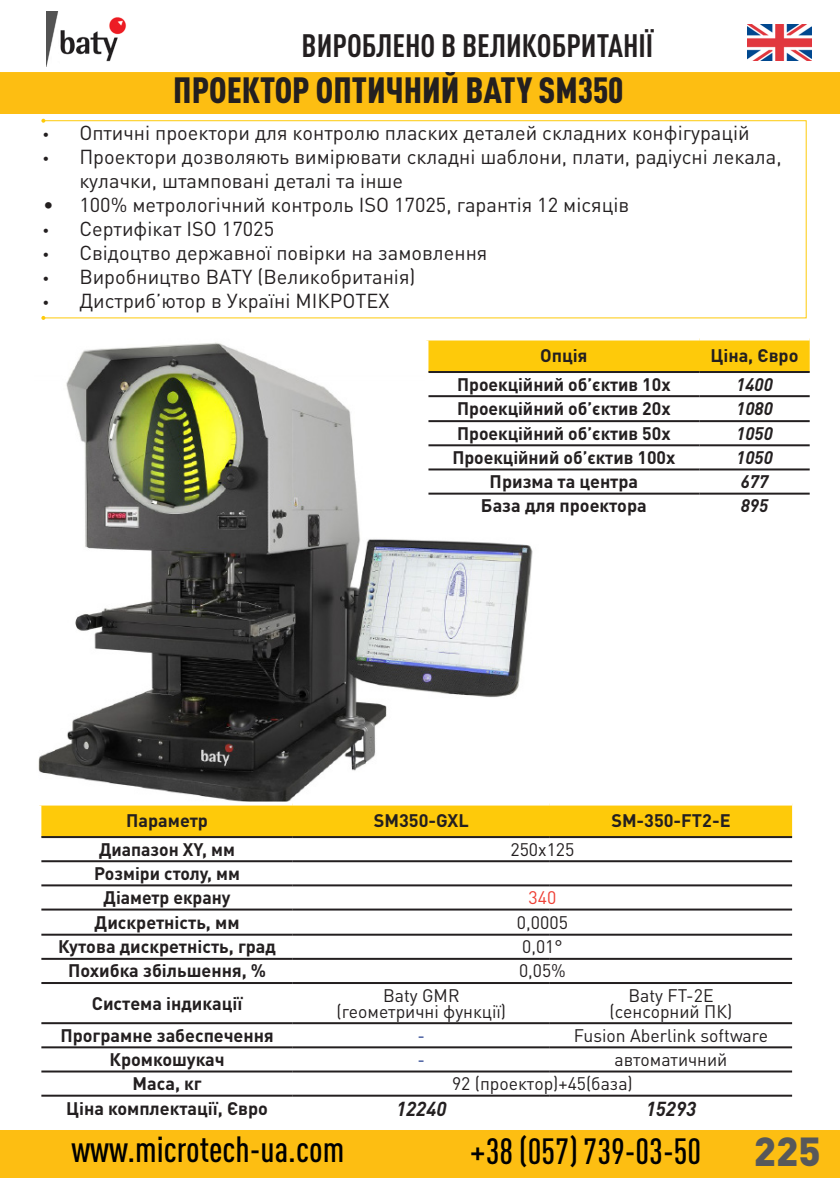
<style>
.page{position:relative;width:840px;height:1191px;background:#fff}
.page>*{position:absolute;margin:0;border:0;box-sizing:border-box;transform-origin:0 0}
.t1{font:900 40px "DIN Pro";color:#57585a}
.t2{font:500 condensed 36px "DIN Pro";color:#000001}
.t3{font:900 condensed 36px "DIN Pro";color:#231f20}
.t4{font:700 condensed 32px "DIN Pro";color:#231f20}
.t5{font:900 condensed 32px "DIN Pro";letter-spacing:.02em;color:#231f20}
.t6{font:20px/24px "DIN Pro";color:#231f20}
.t7{font:italic 700 20px "DIN Pro";color:#231f20}
.t8{font:700 18px "DIN Pro";color:#231f20}
.t9{font:18px/16px "DIN Pro";color:#231f20;text-align:center}
.t10{font:italic 700 18px "DIN Pro";color:#231f20}
.t11{font:18px "DIN Pro";color:#ee3e34}
.t12{font:18px "DIN Pro";color:#253f8e}
.s1{font-family:"Myriad Pro"}
</style>
<div class="page">
<div style="left:0;top:1129px;width:839px;height:48px;background:#fdbe12"></div>
<div style="left:0;top:72px;width:839px;height:42px;background:#fdbe12"></div>
<div style="left:43px;top:120px;width:763px;height:198px;border:1px solid #feca0a"></div>
<svg style="left:41px;top:119px;width:4px;height:4px"></svg>
<svg style="left:41px;top:316px;width:4px;height:4px"></svg>
<img style="left:747px;top:24px;width:63px;height:36px">
<img style="left:46px;top:11px;width:80px;height:55px">
<img style="left:38px;top:342px;width:495px;height:459px">
<div style="left:428px;top:340px;width:381px;height:31px;background:#feca0a"></div>
<svg style="left:428px;top:373px;width:381px;height:145px"></svg>
<hr style="left:424px;top:340px;width:4px;height:32px;background:#fff">
<hr style="left:424px;top:372px;width:4px;height:24px;background:#fff">
<hr style="left:424px;top:396px;width:4px;height:25px;background:#fff">
<hr style="left:424px;top:421px;width:4px;height:24px;background:#fff">
<hr style="left:424px;top:445px;width:4px;height:24px;background:#fff">
<hr style="left:424px;top:469px;width:4px;height:24px;background:#fff">
<hr style="left:424px;top:493px;width:4px;height:25px;background:#fff">
<hr style="left:428px;top:371px;width:271px;height:2px;background:#231f20">
<hr style="left:699px;top:371px;width:110px;height:2px;background:#231f20">
<hr style="left:428px;top:395px;width:271px;height:2px;background:#231f20">
<hr style="left:699px;top:395px;width:110px;height:2px;background:#231f20">
<hr style="left:428px;top:420px;width:271px;height:2px;background:#231f20">
<hr style="left:699px;top:420px;width:110px;height:2px;background:#231f20">
<hr style="left:428px;top:444px;width:271px;height:2px;background:#231f20">
<hr style="left:699px;top:444px;width:110px;height:2px;background:#231f20">
<hr style="left:428px;top:468px;width:271px;height:2px;background:#231f20">
<hr style="left:699px;top:468px;width:110px;height:2px;background:#231f20">
<hr style="left:428px;top:492px;width:271px;height:2px;background:#231f20">
<hr style="left:699px;top:492px;width:110px;height:2px;background:#231f20">
<div style="left:41px;top:805px;width:750px;height:31px;background:#feca0a"></div>
<svg style="left:41px;top:838px;width:750px;height:259px"></svg>
<hr style="left:41px;top:836px;width:251px;height:2px;background:#231f20">
<hr style="left:292px;top:836px;width:257px;height:2px;background:#231f20">
<hr style="left:549px;top:836px;width:242px;height:2px;background:#231f20">
<hr style="left:41px;top:860px;width:251px;height:2px;background:#231f20">
<hr style="left:292px;top:860px;width:257px;height:2px;background:#231f20">
<hr style="left:549px;top:860px;width:242px;height:2px;background:#231f20">
<hr style="left:41px;top:884px;width:251px;height:2px;background:#231f20">
<hr style="left:292px;top:884px;width:257px;height:2px;background:#231f20">
<hr style="left:549px;top:884px;width:242px;height:2px;background:#231f20">
<hr style="left:41px;top:908px;width:251px;height:2px;background:#231f20">
<hr style="left:292px;top:908px;width:257px;height:2px;background:#231f20">
<hr style="left:549px;top:908px;width:242px;height:2px;background:#231f20">
<hr style="left:41px;top:933px;width:251px;height:2px;background:#231f20">
<hr style="left:292px;top:933px;width:257px;height:2px;background:#231f20">
<hr style="left:549px;top:933px;width:242px;height:2px;background:#231f20">
<hr style="left:41px;top:958px;width:251px;height:2px;background:#231f20">
<hr style="left:292px;top:958px;width:257px;height:2px;background:#231f20">
<hr style="left:549px;top:958px;width:242px;height:2px;background:#231f20">
<hr style="left:41px;top:982px;width:251px;height:2px;background:#231f20">
<hr style="left:292px;top:982px;width:257px;height:2px;background:#231f20">
<hr style="left:549px;top:982px;width:242px;height:2px;background:#231f20">
<hr style="left:41px;top:1022px;width:251px;height:2px;background:#231f20">
<hr style="left:292px;top:1022px;width:257px;height:2px;background:#231f20">
<hr style="left:549px;top:1022px;width:242px;height:2px;background:#231f20">
<hr style="left:41px;top:1046px;width:251px;height:2px;background:#231f20">
<hr style="left:292px;top:1046px;width:257px;height:2px;background:#231f20">
<hr style="left:549px;top:1046px;width:242px;height:2px;background:#231f20">
<hr style="left:41px;top:1070px;width:251px;height:2px;background:#231f20">
<hr style="left:292px;top:1070px;width:257px;height:2px;background:#231f20">
<hr style="left:549px;top:1070px;width:242px;height:2px;background:#231f20">
<hr style="left:41px;top:1094px;width:251px;height:2px;background:#231f20">
<hr style="left:292px;top:1094px;width:257px;height:2px;background:#231f20">
<hr style="left:549px;top:1094px;width:242px;height:2px;background:#231f20">
<h3 class="t5" style="left:387px;top:20px;width:276px">ВИРОБЛЕНО В УКР ЇНІ</h3>
<p class="t4" style="left:301px;top:21px;width:353px">ВИРОБЛЕНО В ВЕЛИКОБРИТАНІЇ</p>
<p class="t3" style="left:173px;top:63px;width:451px">ПРОЕКТОР ОПТИЧНИЙ BATY SM350</p>
<p class="t6" style="left:43px;top:119px;width:707px"><span class="s1">•</span> Оптичні проектори для контролю пласких деталей складних конфігурацій</p>
<p class="t6" style="left:79px;top:143px;width:703px;text-indent:-36px"><span class="s1">•</span> Проектори дозволяють вимірювати складні шаблони, плати, радіусні лекала, кулачки, штамповані деталі та інше</p>
<p class="t6" style="left:43px;top:191px;width:587px">• 100% метрологічний контроль ISO 17025, гарантія 12 місяців</p>
<p class="t6" style="left:43px;top:215px;width:232px"><span class="s1">•</span> Сертифікат ISO 17025</p>
<p class="t6" style="left:43px;top:239px;width:445px"><span class="s1">•</span> Свідоцтво державної повірки на замовлення</p>
<p class="t6" style="left:43px;top:263px;width:373px"><span class="s1">•</span> Виробництво BATY (Великобританія)</p>
<p class="t6" style="left:43px;top:287px;width:347px"><span class="s1">•</span> Дистриб’ютор в Україні МІКРОТЕХ</p>
<p class="t8" style="left:540px;top:340px;width:49px">Опція</p>
<p class="t8" style="left:710px;top:340px;width:89px">Ціна, Євро</p>
<p class="t8" style="left:457px;top:369px;width:215px">Проекційний об’єктив 10х</p>
<p class="t10" style="left:735px;top:369px;width:38px">1400</p>
<p class="t8" style="left:457px;top:393px;width:215px">Проекційний об’єктив 20х</p>
<p class="t10" style="left:735px;top:394px;width:38px">1080</p>
<p class="t8" style="left:457px;top:418px;width:215px">Проекційний об’єктив 50х</p>
<p class="t10" style="left:735px;top:418px;width:38px">1050</p>
<p class="t8" style="left:452px;top:442px;width:224px">Проекційний об’єктив 100х</p>
<p class="t10" style="left:735px;top:442px;width:38px">1050</p>
<p class="t8" style="left:489px;top:466px;width:150px">Призма та центра</p>
<p class="t10" style="left:740px;top:466px;width:29px">677</p>
<p class="t8" style="left:480px;top:490px;width:167px">База для проектора</p>
<p class="t10" style="left:740px;top:491px;width:29px">895</p>
<p class="t8" style="left:126px;top:805px;width:83px">Параметр</p>
<p class="t8" style="left:373px;top:805px;width:96px">SM350-GXL</p>
<p class="t8" style="left:611px;top:805px;width:121px">SM-350-FT2-E</p>
<p class="t8" style="left:99px;top:834px;width:137px">Диапазон XY, мм</p>
<p class="t9" style="left:510px;top:839px;width:66px">250х125</p>
<p class="t8" style="left:94px;top:858px;width:147px">Розміри столу, мм</p>
<p class="t8" style="left:103px;top:882px;width:128px">Діаметр екрану</p>
<p class="t11" style="left:528px;top:883px;width:29px">340</p>
<p class="t8" style="left:95px;top:907px;width:146px">Дискретність, мм</p>
<p class="t9" style="left:516px;top:912px;width:52px">0,0005</p>
<p class="t8" style="left:58px;top:931px;width:219px">Кутова дискретність, град</p>
<p class="t9" style="left:522px;top:937px;width:42px">0,01°</p>
<p class="t8" style="left:68px;top:955px;width:199px">Похибка збільшення, %</p>
<p class="t9" style="left:518px;top:961px;width:48px">0,05%</p>
<p class="t8" style="left:92px;top:988px;width:152px">Система індикації</p>
<p class="t9" style="left:336px;top:985px;width:171px">Baty GMR (геометричні функції)</p>
<p class="t9" style="left:609px;top:985px;width:124px">Baty FT-2E (сенсорний ПК)</p>
<p class="t8" style="left:60px;top:1020px;width:215px">Програмне забеспечення</p>
<p class="t12" style="left:417px;top:1021px;width:9px">-</p>
<p class="t9" style="left:573px;top:1025px;width:196px">Fusion Aberlink software</p>
<p class="t8" style="left:109px;top:1044px;width:117px">Кромкошукач</p>
<p class="t12" style="left:417px;top:1045px;width:9px">-</p>
<p class="t9" style="left:614px;top:1049px;width:114px">автоматичний</p>
<p class="t8" style="left:132px;top:1068px;width:71px">Маса, кг</p>
<p class="t9" style="left:452px;top:1073px;width:182px">92 (проектор)+45(база)</p>
<p class="t8" style="left:66px;top:1093px;width:203px">Ціна комплектації, Євро</p>
<p class="t7" style="left:396px;top:1092px;width:52px">12240</p>
<p class="t7" style="left:645px;top:1092px;width:52px">15293</p>
<h2 class="t2" style="left:71px;top:1122px;width:274px">www.microtech-ua.com</h2>
<h2 class="t2" style="left:469px;top:1124px;width:233px">+38 (057) 739-03-50</h2>
<p class="t1" style="left:753px;top:1117px;width:68px">225</p>
</div>
